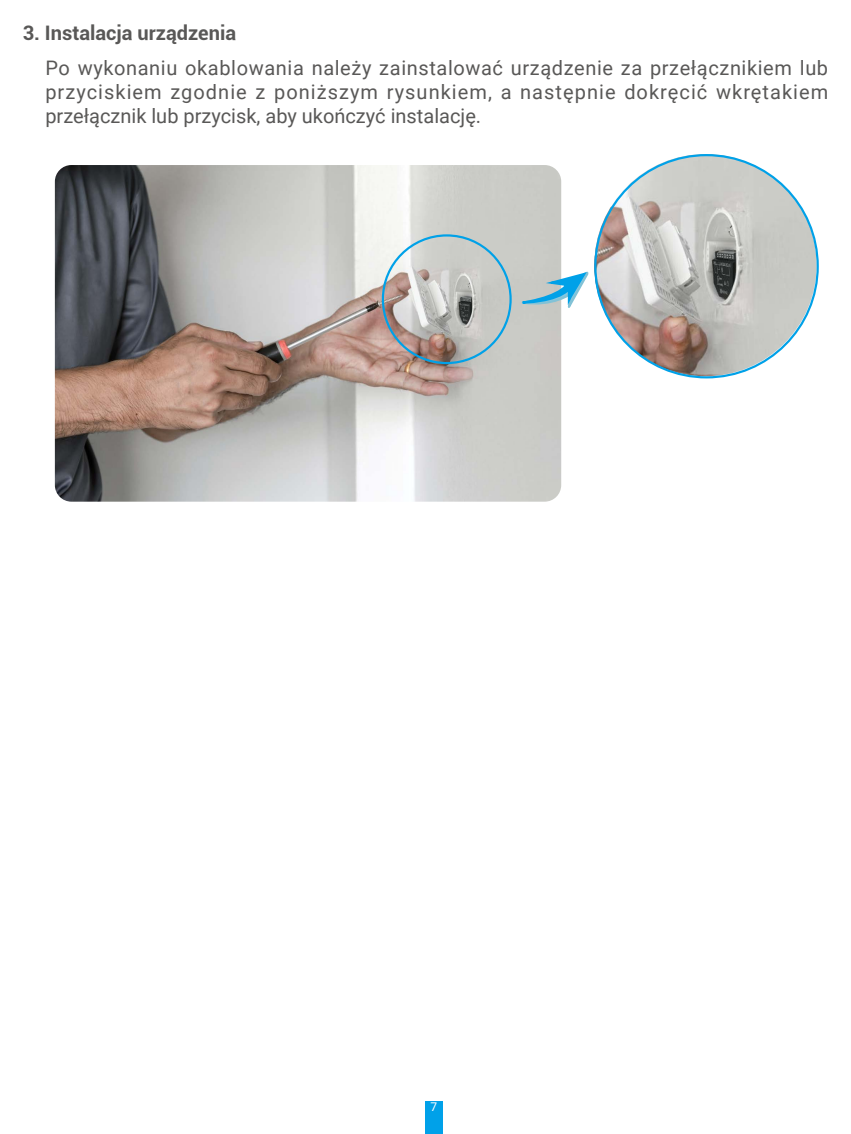
<style>
.page{position:relative;width:851px;height:1134px;background:#fff}
.page>*{position:absolute;margin:0;border:0;box-sizing:border-box;transform-origin:0 0}
.t1{font:20px/24px "Roboto";color:#595857;text-align:justify}
.t2{font:700 20px "Roboto";color:#595857}
.t3{font:12px "Roboto";color:#fff}
</style>
<div class="page">
<div style="left:425px;top:1101px;width:17px;height:33px;background:#00a1e9"></div>
<img style="left:55px;top:165px;width:506px;height:337px">
<svg style="left:380px;top:154px;width:439px;height:226px"></svg>
<svg style="left:520px;top:269px;width:69px;height:49px"></svg>
<p class="t2" style="left:23px;top:19px;width:215px">3. Instalacja urządzenia</p>
<p class="t1" style="left:45px;top:55px;width:784px">Po wykonaniu okablowania należy zainstalować urządzenie za przełącznikiem lub przyciskiem zgodnie z poniższym rysunkiem, a następnie dokręcić wkrętakiem przełącznik lub przycisk, aby ukończyć instalację.</p>
<p class="t3" style="left:430px;top:1099px;width:8px">7</p>
</div>
